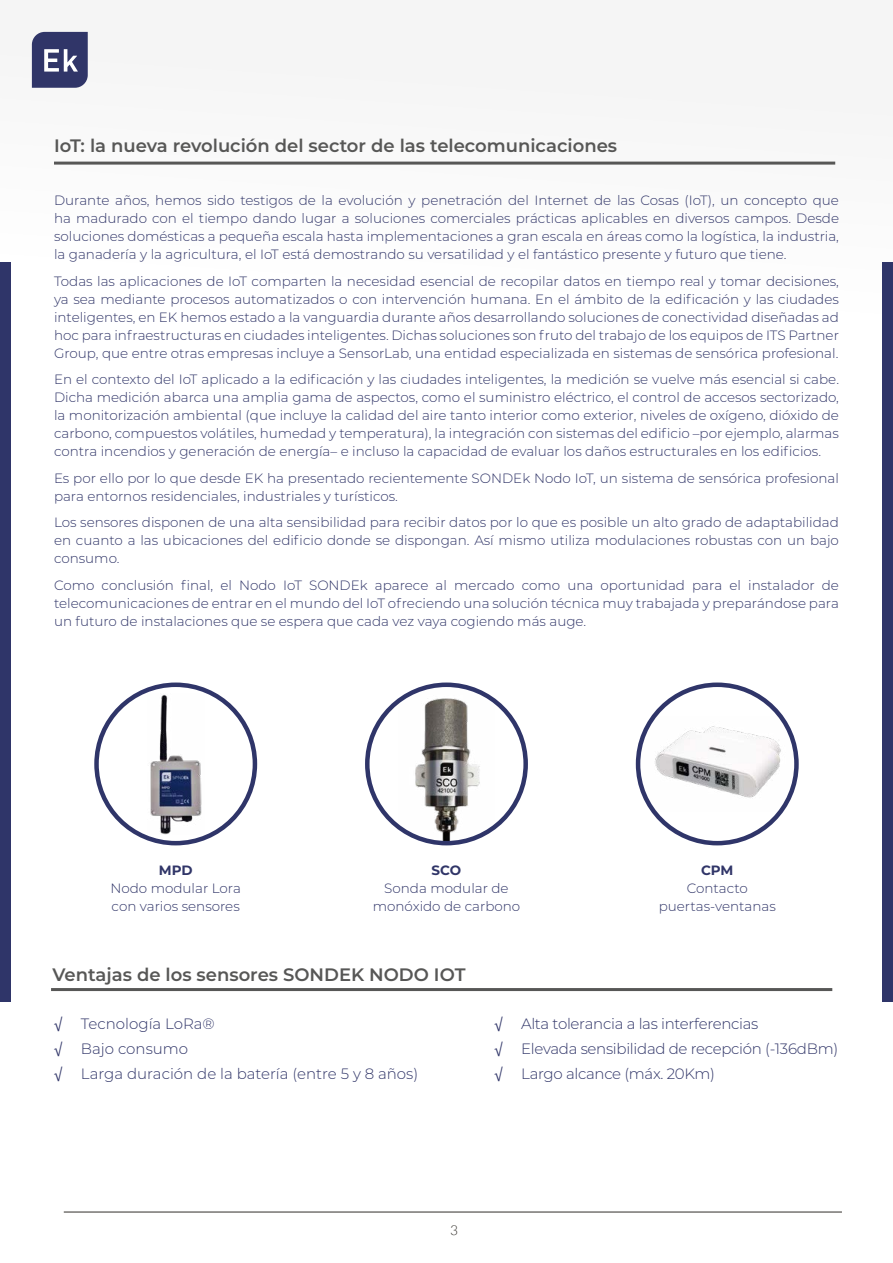
<style>
.page{position:relative;width:893px;height:1263px;background:#fff}
.page>*{position:absolute;margin:0;border:0;box-sizing:border-box;transform-origin:0 0}
.t1{font:600 18px "Montserrat";color:#575756}
.t2{font:300 15px/25.2px "Montserrat";letter-spacing:-.02em;color:#303568}
.t3{font:300 15px/25.2px "Montserrat";color:#303568}
.t4{font:300 13.5px/18px "Montserrat";color:#303568;text-align:justify}
.t5{font:700 13.5px "Montserrat";letter-spacing:-.005em;color:#303568}
.t6{font:300 13.5px "Lato";color:#312e29}
.s1{font-family:"Helvetica Neue LT Std";font-weight:400}
</style>
<div class="page">
<div style="left:0;top:0;width:893px;height:356px;background:#fafafa"></div>
<svg style="left:32px;top:32px;width:56px;height:56px;background:#4c517d"></svg>
<hr style="left:64px;top:1212px;width:778px;height:1px;background:#312e29">
<div style="left:0;top:262px;width:11px;height:739px;background:#2f3569"></div>
<div style="left:882px;top:262px;width:11px;height:739px;background:#2f3569"></div>
<hr style="left:54px;top:162px;width:781px;height:3px;background:#575756">
<img style="left:150px;top:694px;width:52px;height:140px">
<div style="left:94px;top:682px;width:163px;height:163px;border:4px solid #2f3569;border-radius:50%"></div>
<img style="left:397px;top:687px;width:99px;height:156px">
<div style="left:365px;top:682px;width:163px;height:163px;border:4px solid #2f3569;border-radius:50%"></div>
<img style="left:638px;top:715px;width:158px;height:98px">
<div style="left:636px;top:682px;width:163px;height:163px;border:4px solid #2f3569;border-radius:50%"></div>
<hr style="left:51px;top:988px;width:781px;height:3px;background:#575756">
<h1 class="t1" style="left:54px;top:133px;width:565px">IoT: la nueva revolución del sector de las telecomunicaciones</h1>
<p class="t4" style="left:54px;top:191px;width:786px">Durante años, hemos sido testigos de la evolución y penetración del Internet de las Cosas (IoT), un concepto que ha madurado con el tiempo dando lugar a soluciones comerciales prácticas aplicables en diversos campos. Desde soluciones domésticas a pequeña escala hasta implementaciones a gran escala en áreas como la logística, la industria, la ganadería y la agricultura, el IoT está demostrando su versatilidad y el fantástico presente y futuro que tiene.</p>
<p class="t4" style="left:54px;top:271px;width:786px">Todas las aplicaciones de IoT comparten la necesidad esencial de recopilar datos en tiempo real y tomar decisiones, ya sea mediante procesos automatizados o con intervención humana. En el ámbito de la edificación y las ciudades inteligentes, en EK hemos estado a la vanguardia durante años desarrollando soluciones de conectividad diseñadas ad hoc para infraestructuras en ciudades inteligentes. Dichas soluciones son fruto del trabajo de los equipos de ITS Partner Group, que entre otras empresas incluye a SensorLab, una entidad especializada en sistemas de sensórica profesional.</p>
<p class="t4" style="left:54px;top:370px;width:786px">En el contexto del IoT aplicado a la edificación y las ciudades inteligentes, la medición se vuelve más esencial si cabe.<br>Dicha medición abarca una amplia gama de aspectos, como el suministro eléctrico, el control de accesos sectorizado, la monitorización ambiental (que incluye la calidad del aire tanto interior como exterior, niveles de oxígeno, dióxido de carbono, compuestos volátiles, humedad y temperatura), la integración con sistemas del edificio –por ejemplo, alarmas contra incendios y generación de energía– e incluso la capacidad de evaluar los daños estructurales en los edificios.</p>
<p class="t4" style="left:54px;top:468px;width:786px">Es por ello por lo que desde EK ha presentado recientemente SONDEk Nodo IoT, un sistema de sensórica profesional para entornos residenciales, industriales y turísticos.</p>
<p class="t4" style="left:54px;top:513px;width:786px">Los sensores disponen de una alta sensibilidad para recibir datos por lo que es posible un alto grado de adaptabilidad en cuanto a las ubicaciones del edificio donde se dispongan. Así mismo utiliza modulaciones robustas con un bajo consumo.</p>
<p class="t4" style="left:54px;top:575px;width:786px">Como conclusión final, el Nodo IoT SONDEk aparece al mercado como una oportunidad para el instalador de telecomunicaciones de entrar en el mundo del IoT ofreciendo una solución técnica muy trabajada y preparándose para un futuro de instalaciones que se espera que cada vez vaya cogiendo más auge.</p>
<p class="t5" style="left:159px;top:861px;width:35px">MPD</p>
<p class="t4" style="left:110px;top:879px;width:132px">Nodo modular Lora con varios sensores</p>
<p class="t5" style="left:432px;top:861px;width:31px">SCO</p>
<p class="t4" style="left:373px;top:879px;width:149px;text-align:center">Sonda modular de monóxido de carbono</p>
<p class="t5" style="left:701px;top:861px;width:34px">CPM</p>
<p class="t4" style="left:659px;top:879px;width:119px;text-align:center">Contacto puertas-ventanas</p>
<h1 class="t1" style="left:52px;top:962px;width:415px">Ventajas de los sensores SONDEK NODO IOT</h1>
<p class="t3" style="left:54px;top:1010px;width:366px"><span class="s1">√</span> Tecnología LoRa®<br><span class="s1">√</span> Bajo consumo<br><span class="s1">√</span> Larga duración de la batería (entre 5 y 8 años)</p>
<p class="t2" style="left:494px;top:1010px;width:345px"><span class="s1">√</span> Alta tolerancia a las interferencias<br><span class="s1">√</span> Elevada sensibilidad de recepción (-136dBm) <span class="s1">√</span> Largo alcance (máx. 20Km)</p>
<p class="t6" style="left:450px;top:1222px;width:9px">3</p>
</div>
